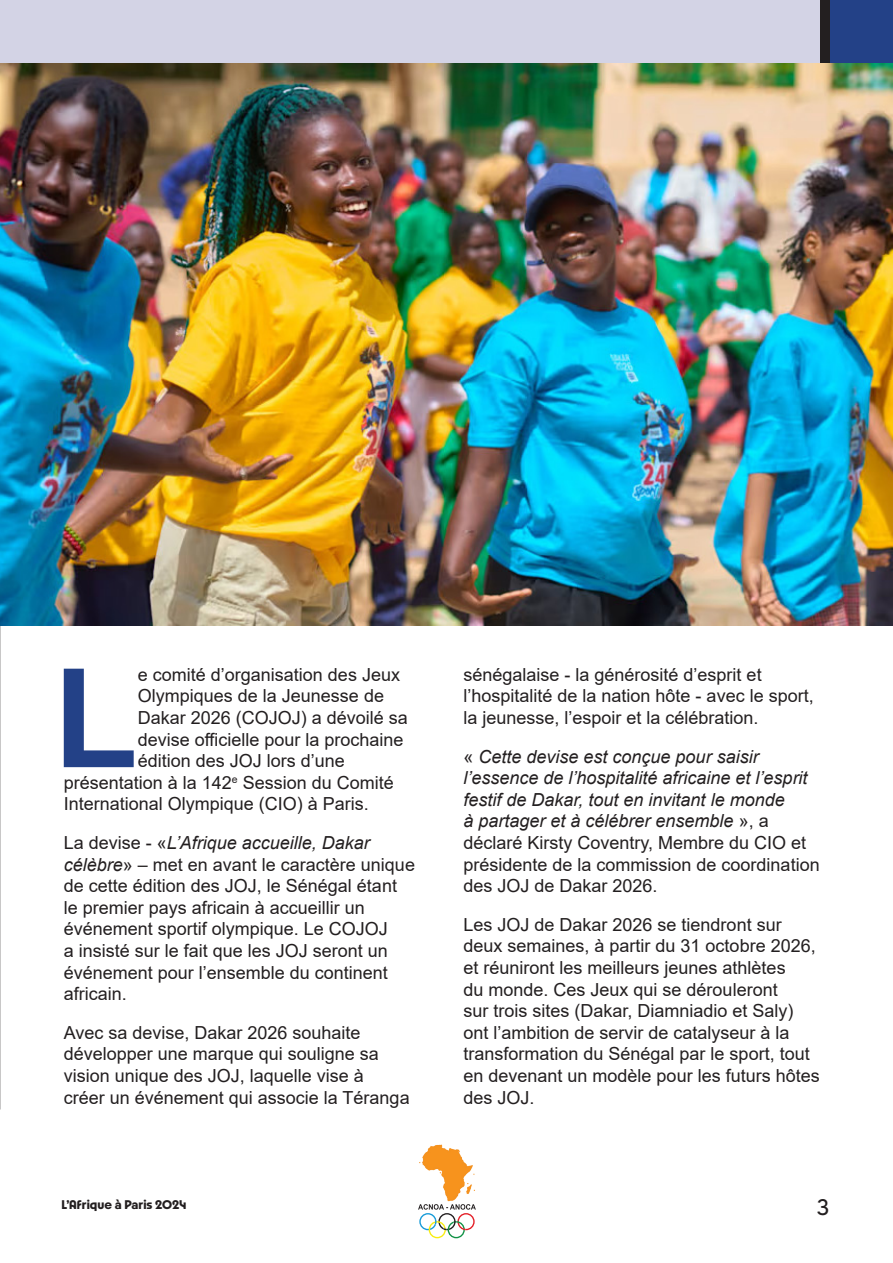
<style>
.page{position:relative;width:893px;height:1263px;background:#fff}
.page>*{position:absolute;margin:0;border:0;box-sizing:border-box;transform-origin:0 0}
.t1{font:700 138.75px "Arial";color:#234187}
.t2{font:22.5px "MADETOMMY";color:#231f20}
.t3{font:18px/21.6px "Arial";color:#231f20}
.t4{font:italic 18px/21.6px "Arial";color:#231f20}
.t5{font:13.5px "Paris 2024 Variable Regular";color:#231f20}
.s1{font-style:italic}
.s2{font-style:normal}
</style>
<div class="page">
<img style="left:419px;top:1144px;width:56px;height:57px">
<svg style="left:418px;top:1204px;width:58px;height:35px"></svg>
<div style="left:829px;top:0;width:64px;height:64px;background:#234187"></div>
<div style="left:819px;top:0;width:10px;height:64px;background:#231f20"></div>
<div style="left:0;top:0;width:819px;height:64px;background:#d3d3e5"></div>
<img style="left:0;top:462px;width:1px;height:648px">
<img style="left:0;top:64px;width:893px;height:561px">
<p class="t1" style="left:53px;top:621px;width:86px">L</p>
<p class="t3" style="left:138px;top:663px;width:264px">e comité d’organisation des Jeux</p>
<p class="t3" style="left:138px;top:685px;width:248px">Olympiques de la Jeunesse de</p>
<p class="t3" style="left:138px;top:707px;width:272px">Dakar 2026 (COJOJ) a dévoilé sa</p>
<p class="t3" style="left:138px;top:728px;width:267px">devise officielle pour la prochaine</p>
<p class="t3" style="left:138px;top:750px;width:209px">édition des JOJ lors d’une</p>
<p class="t3" style="left:64px;top:771px;width:332px">présentation à la 142<sup>e</sup> Session du Comité</p>
<p class="t3" style="left:64px;top:793px;width:307px">International Olympique (CIO) à Paris.</p>
<p class="t3" style="left:64px;top:832px;width:353px">La devise - «<span class="s1">L’Afrique accueille, Dakar célèbre</span>» – met en avant le caractère unique de cette édition des JOJ, le Sénégal étant le premier pays africain à accueillir un événement sportif olympique. Le COJOJ<br>a insisté sur le fait que les JOJ seront un événement pour l’ensemble du continent africain.</p>
<p class="t3" style="left:64px;top:1021px;width:347px">Avec sa devise, Dakar 2026 souhaite développer une marque qui souligne sa vision unique des JOJ, laquelle vise à<br>créer un événement qui associe la Téranga</p>
<p class="t3" style="left:463px;top:663px;width:352px">sénégalaise - la générosité d’esprit et l’hospitalité de la nation hôte - avec le sport, la jeunesse, l’espoir et la célébration.</p>
<p class="t4" style="left:463px;top:746px;width:358px"><span class="s2">«</span> Cette devise est conçue pour saisir l’essence de l’hospitalité africaine et l’esprit festif de Dakar, tout en invitant le monde<br>à partager et à célébrer ensemble <span class="s2">», a déclaré Kirsty Coventry, Membre du CIO et présidente de la commission de coordination des JOJ de Dakar 2026.</span></p>
<p class="t3" style="left:463px;top:913px;width:358px">Les JOJ de Dakar 2026 se tiendront sur deux semaines, à partir du 31 octobre 2026, et réuniront les meilleurs jeunes athlètes<br>du monde. Ces Jeux qui se dérouleront<br>sur trois sites (Dakar, Diamniadio et Saly) ont l’ambition de servir de catalyseur à la transformation du Sénégal par le sport, tout en devenant un modèle pour les futurs hôtes des JOJ.</p>
<p class="t5" style="left:62px;top:1197px;width:126px">L’Afrique à Paris 2024</p>
<p class="t2" style="left:816px;top:1194px;width:14px">3</p>
</div>
